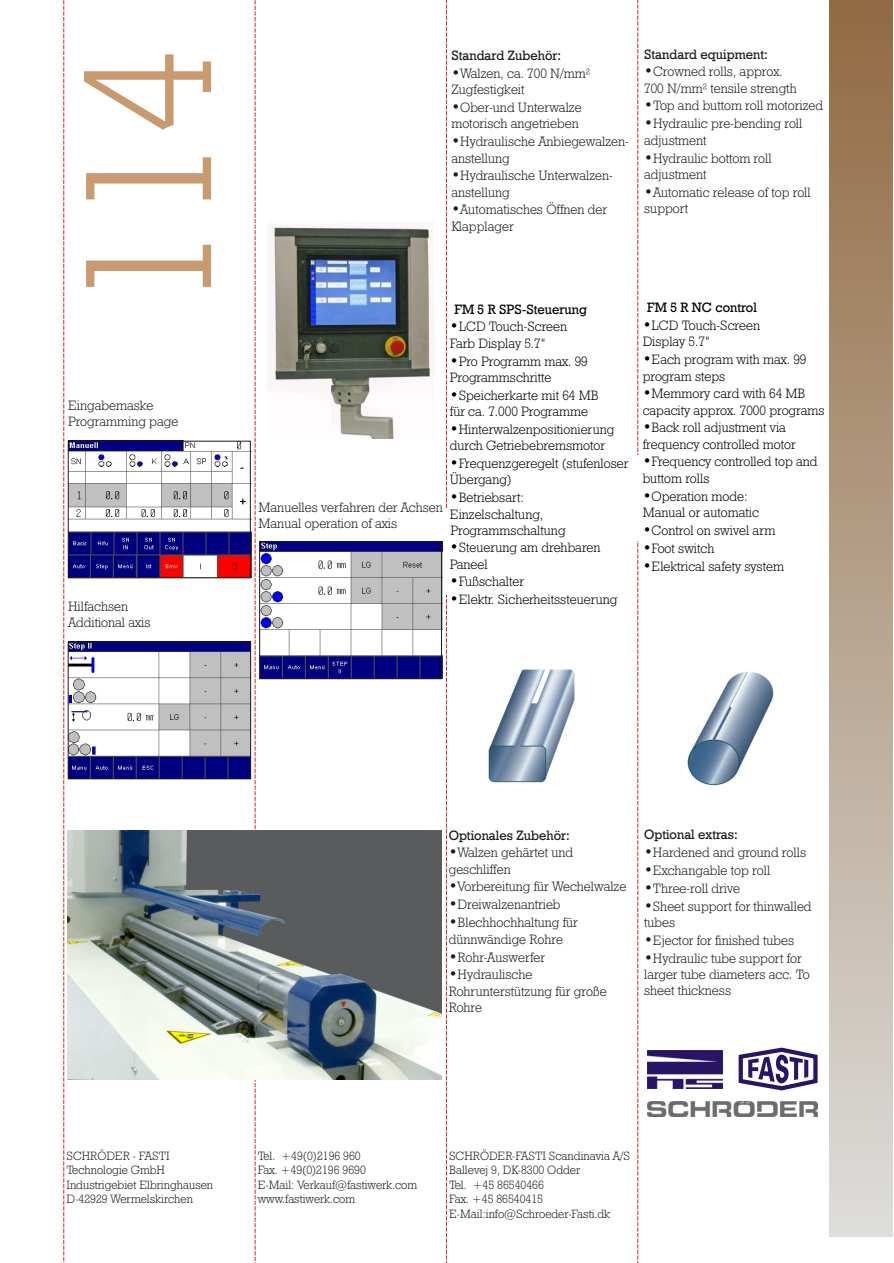
<style>
.page{position:relative;width:894px;height:1263px;background:#fff}
.page>*{position:absolute;margin:0;border:0;box-sizing:border-box;transform-origin:0 0}
.t1{font:180px "Geo Slb 712 Lt BT";color:#c99970}
.t2{font:13.5px/16.5px "Geo Slb 712 Lt BT";color:#1f1a17}
.t3{font:13.5px/16.5px "Geo Slb 712 Lt BT";color:#000}
.t4{font:13.5px "Geo Slb 712 Md BT";color:#1f1a17}
.t5{font:13.5px "Geo Slb 712 Md BT";color:#000}
.t6{font:12px/14.4px "Geo Slb 712 Lt BT";color:#1f1a17}
.s1{font-family:"Avant Garde Bk BT";font-size:15px}
</style>
<div class="page">
<svg style="left:255px;top:0;width:1px;height:1263px"></svg>
<svg style="left:446px;top:0;width:1px;height:1263px"></svg>
<svg style="left:638px;top:0;width:1px;height:1263px"></svg>
<div style="left:441px;top:510px;width:11px;height:85px;background:#fff"></div>
<div style="left:632px;top:455px;width:12px;height:85px;background:#fff"></div>
<div style="left:829px;top:0;width:64px;height:1237px;background:linear-gradient(to bottom,#916a42,#dedddc)"></div>
<svg style="left:64px;top:0;width:1px;height:1263px"></svg>
<img style="left:648px;top:1050px;width:75px;height:38px">
<img style="left:647px;top:1102px;width:170px;height:15px">
<svg style="left:738px;top:1047px;width:80px;height:44px"></svg>
<img style="left:271px;top:225px;width:163px;height:214px">
<img style="left:67px;top:830px;width:374px;height:250px">
<img style="left:488px;top:669px;width:87px;height:114px">
<img style="left:687px;top:672px;width:87px;height:114px">
<img style="left:70px;top:443px;width:179px;height:133px">
<div style="left:68px;top:441px;width:183px;height:137px;border:1px solid #1f1a17"></div>
<img style="left:261px;top:543px;width:179px;height:134px">
<div style="left:259px;top:541px;width:183px;height:138px;border:1px solid #1f1a17"></div>
<img style="left:70px;top:644px;width:179px;height:133px">
<div style="left:68px;top:642px;width:183px;height:137px;border:1px solid #1f1a17"></div>
<h1 class="t1" style="left:74px;top:310px;width:264px;rotate:-90deg">114</h1>
<p class="t2" style="left:68px;top:398px;width:112px">Eingabemaske<br>Programming page</p>
<p class="t2" style="left:68px;top:599px;width:84px">Hilfachsen<br>Additional axis</p>
<p class="t4" style="left:451px;top:50px;width:111px">Standard Zubehör:</p>
<p class="t2" style="left:451px;top:66px;width:140px"><span class="s1">•</span>Walzen, ca. 700 N/mm²<br>Zugfestigkeit</p>
<p class="t2" style="left:451px;top:100px;width:132px"><span class="s1">•</span>Ober-und Unterwalze motorisch angetrieben</p>
<p class="t2" style="left:451px;top:134px;width:179px"><span class="s1">•</span>Hydraulische Anbiegewalzen&shy;anstellung</p>
<p class="t2" style="left:451px;top:168px;width:163px"><span class="s1">•</span>Hydraulische Unterwalzen&shy;anstellung</p>
<p class="t2" style="left:451px;top:203px;width:157px"><span class="s1">•</span>Automatisches Öffnen der<br>Klapplager</p>
<p class="t4" style="left:644px;top:48px;width:125px">Standard equipment:</p>
<p class="t2" style="left:644px;top:65px;width:154px"><span class="s1">•</span>Crowned rolls, approx.<br>700 N/mm² tensile strength</p>
<p class="t2" style="left:644px;top:99px;width:180px"><span class="s1">•</span>Top and buttom roll motorized</p>
<p class="t2" style="left:644px;top:117px;width:160px"><span class="s1">•</span>Hydraulic pre-bending roll adjustment</p>
<p class="t2" style="left:644px;top:151px;width:129px"><span class="s1">•</span>Hydraulic bottom roll adjustment</p>
<p class="t2" style="left:644px;top:185px;width:168px"><span class="s1">•</span>Automatic release of top roll support</p>
<p class="t5" style="left:454px;top:303px;width:134px">FM 5 R SPS-Steuerung</p>
<p class="t3" style="left:450px;top:320px;width:119px"><span class="s1">•</span>LCD Touch-Screen<br>Farb Display 5.7“</p>
<p class="t3" style="left:450px;top:354px;width:140px"><span class="s1">•</span>Pro Programm max. 99<br>Programmschritte</p>
<p class="t3" style="left:450px;top:388px;width:150px"><span class="s1">•</span>Speicherkarte mit 64 MB für ca. 7.000 Programme</p>
<p class="t3" style="left:450px;top:422px;width:166px"><span class="s1">•</span>Hinterwalzenpositionierung durch Getriebebremsmotor</p>
<p class="t3" style="left:450px;top:456px;width:180px"><span class="s1">•</span>Frequenzgeregelt (stufenloser<br>Übergang)</p>
<p class="t3" style="left:450px;top:490px;width:117px"><span class="s1">•</span>Betriebsart:<br>Einzelschaltung,<br>Programmschaltung</p>
<p class="t3" style="left:450px;top:541px;width:152px"><span class="s1">•</span>Steuerung am drehbaren<br>Paneel</p>
<p class="t3" style="left:450px;top:575px;width:76px"><span class="s1">•</span>Fußschalter</p>
<p class="t3" style="left:450px;top:593px;width:169px"><span class="s1">•</span>Elektr. Sicherheitssteuerung</p>
<p class="t2" style="left:258px;top:500px;width:186px">Manuelles verfahren der Achsen<br>Manual operation of axis</p>
<p class="t5" style="left:647px;top:302px;width:111px">FM 5 R NC control</p>
<p class="t3" style="left:643px;top:318px;width:119px"><span class="s1">•</span>LCD Touch-Screen<br>Display 5.7“</p>
<p class="t3" style="left:643px;top:352px;width:165px"><span class="s1">•</span>Each program with max. 99 program steps</p>
<p class="t3" style="left:643px;top:386px;width:183px"><span class="s1">•</span>Memmory card with 64 MB capacity approx. 7000 programs</p>
<p class="t3" style="left:643px;top:421px;width:154px"><span class="s1">•</span>Back roll adjustment via frequency controlled motor</p>
<p class="t3" style="left:643px;top:455px;width:176px"><span class="s1">•</span>Frequency controlled top and buttom rolls</p>
<p class="t3" style="left:643px;top:489px;width:118px"><span class="s1">•</span>Operation mode:<br>Manual or automatic</p>
<p class="t3" style="left:643px;top:523px;width:134px"><span class="s1">•</span>Control on swivel arm</p>
<p class="t3" style="left:643px;top:541px;width:73px"><span class="s1">•</span>Foot switch</p>
<p class="t3" style="left:643px;top:559px;width:143px"><span class="s1">•</span>Elektrical safety system</p>
<p class="t4" style="left:449px;top:829px;width:123px">Optionales Zubehör:</p>
<p class="t2" style="left:449px;top:846px;width:126px"><span class="s1">•</span>Walzen gehärtet und geschliffen</p>
<p class="t2" style="left:449px;top:880px;width:179px"><span class="s1">•</span>Vorbereitung für Wechelwalze</p>
<p class="t2" style="left:449px;top:898px;width:113px"><span class="s1">•</span>Dreiwalzenantrieb</p>
<p class="t2" style="left:449px;top:916px;width:131px"><span class="s1">•</span>Blechhochhaltung für dünnwändige Rohre</p>
<p class="t2" style="left:449px;top:950px;width:98px"><span class="s1">•</span>Rohr-Auswerfer</p>
<p class="t2" style="left:449px;top:968px;width:160px"><span class="s1">•</span>Hydraulische<br>Rohrunterstützung für große<br>Rohre</p>
<p class="t4" style="left:644px;top:829px;width:95px">Optional extras:</p>
<p class="t2" style="left:644px;top:845px;width:164px"><span class="s1">•</span>Hardened and ground rolls</p>
<p class="t2" style="left:644px;top:863px;width:128px"><span class="s1">•</span>Exchangable top roll</p>
<p class="t2" style="left:644px;top:881px;width:97px"><span class="s1">•</span>Three-roll drive</p>
<p class="t2" style="left:644px;top:899px;width:169px"><span class="s1">•</span>Sheet support for thinwalled tubes</p>
<p class="t2" style="left:644px;top:933px;width:152px"><span class="s1">•</span>Ejector for finished tubes</p>
<p class="t2" style="left:644px;top:951px;width:167px"><span class="s1">•</span>Hydraulic tube support for larger tube diameters acc. To sheet thickness</p>
<p class="t6" style="left:66px;top:1150px;width:148px">SCHRÖDER - FASTI<br>Technologie GmbH<br>Industrigebiet Elbringhausen<br>D-42929 Wermelskirchen</p>
<p class="t6" style="left:258px;top:1150px;width:161px">Tel. +49(0)2196 960<br>Fax. +49(0)2196 9690<br>E-Mail: Verkauf@fastiwerk.com www.fastiwerk.com</p>
<p class="t6" style="left:449px;top:1150px;width:183px">SCHRÖDER-FASTI Scandinavia A/S<br>Ballevej 9, DK-8300 Odder<br>Tel. +45 86540466<br>Fax. +45 86540415<br>E-Mail:info@Schroeder-Fasti.dk</p>
</div>
